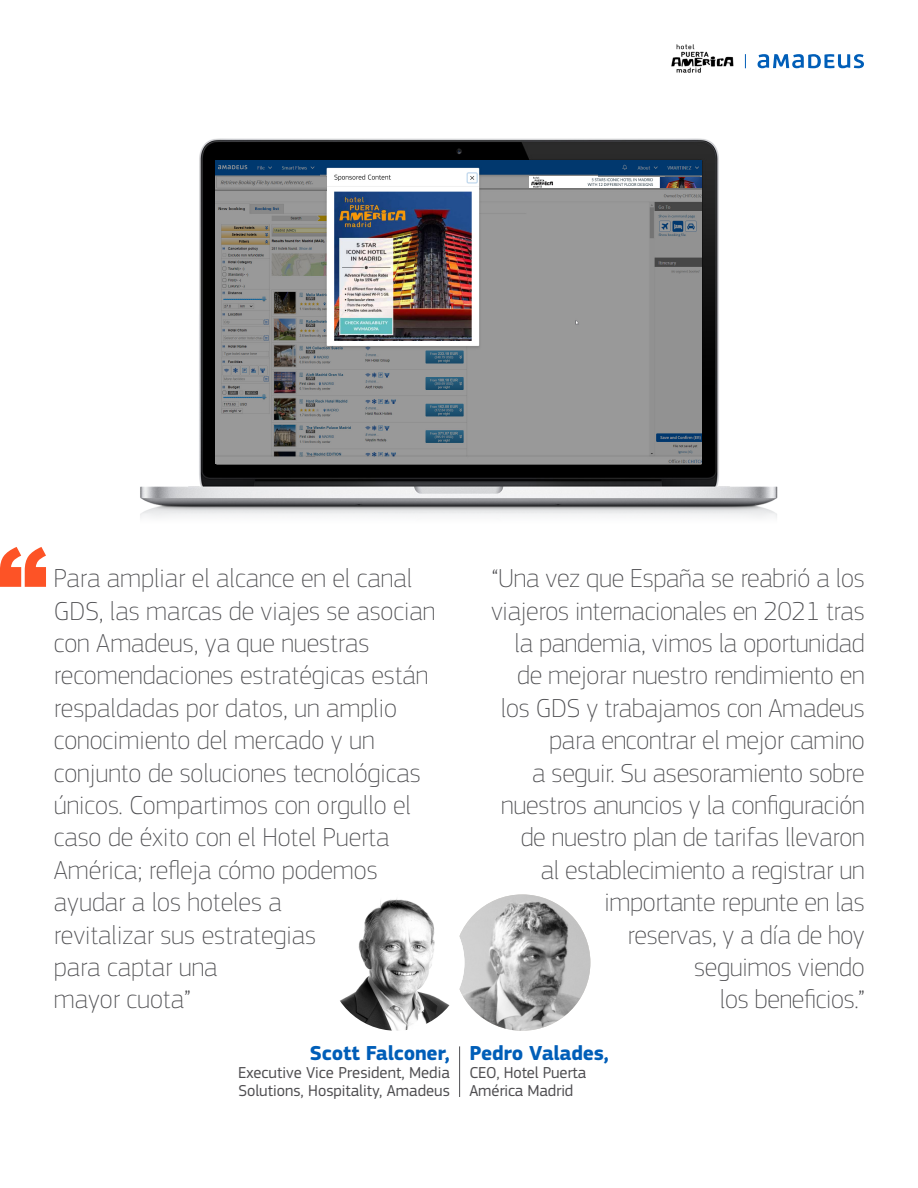
<style>
.page{position:relative;width:918px;height:1188px;background:#fff}
.page>*{position:absolute;margin:0;border:0;box-sizing:border-box;transform-origin:0 0}
.t1{font:900 100.2px "Arial";color:#fd5326}
.t2{font:100 27px/32.4px "Amadeus";letter-spacing:-.01em;color:#4e4e51}
.t3{font:700 21px "Amadeus";letter-spacing:-.01em;color:#005eb8}
.t4{font:16.5px/18px "Amadeus";color:#4e4d50}
</style>
<div class="page">
<svg style="left:758px;top:54px;width:106px;height:14px"></svg>
<svg style="left:745px;top:54px;width:1px;height:14px"></svg>
<img style="left:671px;top:44px;width:62px;height:29px">
<img style="left:454px;top:894px;width:136px;height:137px;border-radius:68px">
<hr style="left:459px;top:1046px;width:1px;height:51px;background:#4e4e51">
<img style="left:328px;top:894px;width:136px;height:137px;border-radius:68px">
<img style="left:140px;top:138px;width:638px;height:380px">
<img style="left:216px;top:161px;width:486px;height:303px">
<img style="left:529px;top:176px;width:173px;height:12px">
<img style="left:216px;top:161px;width:103px;height:15px">
<img style="left:598px;top:161px;width:104px;height:15px">
<img style="left:216px;top:176px;width:110px;height:14px">
<p class="t1" style="left:-3px;top:511px;width:52px">“</p>
<p class="t2" style="left:54px;top:562px;width:383px">Para ampliar el alcance en el canal<br>GDS, las marcas de viajes se asocian con Amadeus, ya que nuestras recomendaciones estratégicas están respaldadas por datos, un amplio conocimiento del mercado y un conjunto de soluciones tecnológicas únicos. Compartimos con orgullo el caso de éxito con el Hotel Puerta<br>América; refleja cómo podemos ayudar a los hoteles a<br>revitalizar sus estrategias<br>para captar una<br>mayor cuota”</p>
<p class="t2" style="left:491px;top:562px;width:375px;text-align:right">“Una vez que España se reabrió a los viajeros internacionales en 2021 tras la pandemia, vimos la oportunidad de mejorar nuestro rendimiento en los GDS y trabajamos con Amadeus para encontrar el mejor camino<br>a seguir. Su asesoramiento sobre nuestros anuncios y la configuración de nuestro plan de tarifas llevaron<br>al establecimiento a registrar un importante repunte en las<br>reservas, y a día de hoy<br>seguimos viendo<br>los beneficios.”</p>
<p class="t3" style="left:310px;top:1041px;width:141px">Scott Falconer,</p>
<p class="t4" style="left:238px;top:1064px;width:213px">Executive Vice President, Media<br>Solutions, Hospitality, Amadeus</p>
<p class="t3" style="left:469px;top:1041px;width:141px">Pedro Valades,</p>
<p class="t4" style="left:469px;top:1064px;width:118px">CEO, Hotel Puerta<br>América Madrid</p>
</div>
